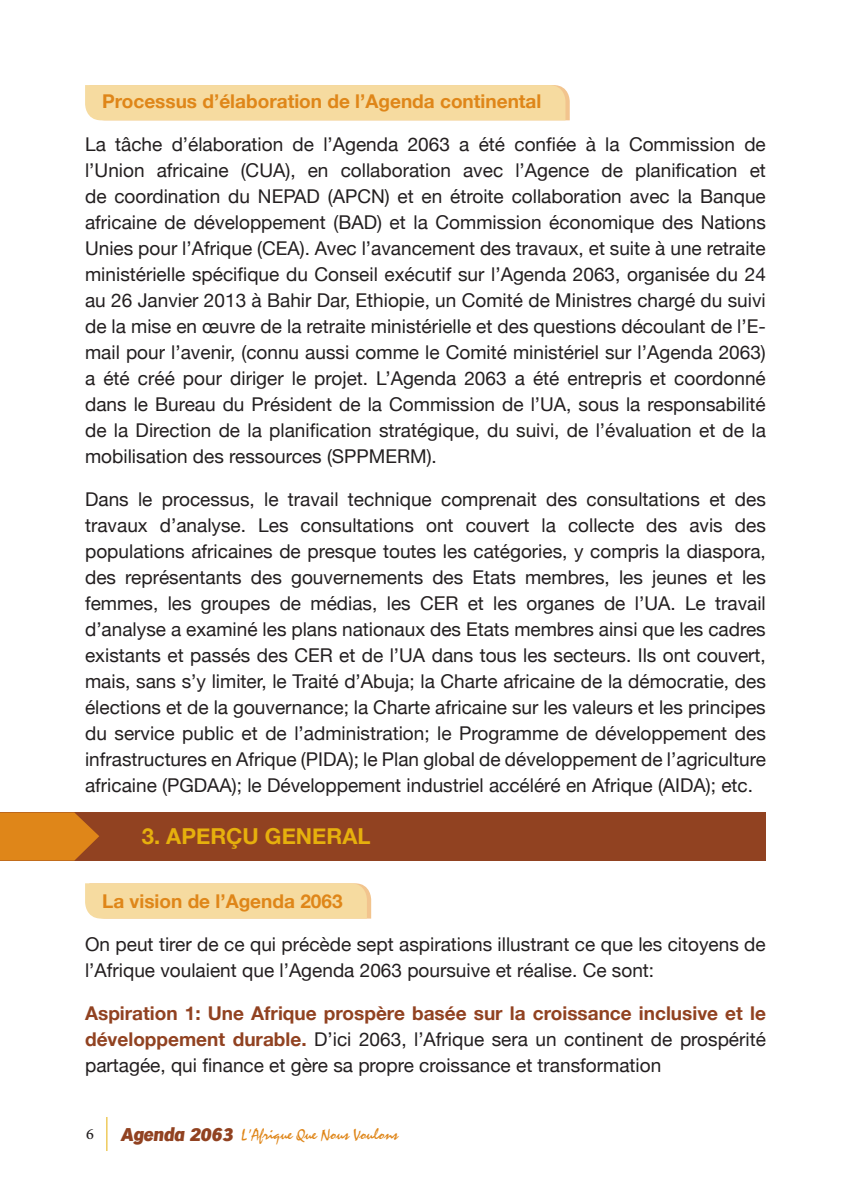
<style>
.page{position:relative;width:851px;height:1191px;background:#fff}
.page>*{position:absolute;margin:0;border:0;box-sizing:border-box;transform-origin:0 0}
.t1{font:700 22px "Helvetica Neue";color:#e6b00d}
.t2{font:19px/26px "Helvetica Neue";color:#231f20;text-align:justify}
.t3{font:700 19px "Helvetica Neue";color:#df8619}
.t4{font:16px "Staccato 222 BT";color:#df8619}
.s1{font-weight:700;color:#914221}
.s2{font-family:"Adobe Arabic";font-size:22px;color:#231f20}
.s3{font-family:"Hamburg";font-weight:800;font-style:italic;font-size:18px;color:#914221}
</style>
<div class="page">
<hr style="left:106px;top:1117px;width:1px;height:34px;background:#e6b00d">
<div style="left:85px;top:883px;width:286px;height:35px;background:#f6dba0"></div>
<div style="left:85px;top:85px;width:484px;height:35px;background:#f6dba0"></div>
<div style="left:0;top:812px;width:765px;height:48px;background:#914221"></div>
<svg style="left:0;top:812px;width:99px;height:48px;background:#d47d1a"></svg>
<p class="t3" style="left:102px;top:89px;width:441px">Processus d’élaboration de l’Agenda continental</p>
<p class="t2" style="left:85px;top:131px;width:682px">La tâche d’élaboration de l’Agenda 2063 a été confiée à la Commission de l’Union africaine (CUA), en collaboration avec l’Agence de planification et de coordination du NEPAD (APCN) et en étroite collaboration avec la Banque africaine de développement (BAD) et la Commission économique des Nations Unies pour l’Afrique (CEA). Avec l’avancement des travaux, et suite à une retraite ministérielle spécifique du Conseil exécutif sur l’Agenda 2063, organisée du 24 au 26 Janvier 2013 à Bahir Dar, Ethiopie, un Comité de Ministres chargé du suivi de la mise en œuvre de la retraite ministérielle et des questions découlant de l’E&shy;mail pour l’avenir, (connu aussi comme le Comité ministériel sur l’Agenda 2063) a été créé pour diriger le projet. L’Agenda 2063 a été entrepris et coordonné dans le Bureau du Président de la Commission de l’UA, sous la responsabilité de la Direction de la planification stratégique, du suivi, de l’évaluation et de la mobilisation des ressources (SPPMERM).</p>
<p class="t2" style="left:85px;top:486px;width:682px">Dans le processus, le travail technique comprenait des consultations et des travaux d’analyse. Les consultations ont couvert la collecte des avis des populations africaines de presque toutes les catégories, y compris la diaspora, des représentants des gouvernements des Etats membres, les jeunes et les femmes, les groupes de médias, les CER et les organes de l’UA. Le travail d’analyse a examiné les plans nationaux des Etats membres ainsi que les cadres existants et passés des CER et de l’UA dans tous les secteurs. Ils ont couvert, mais, sans s’y limiter, le Traité d’Abuja; la Charte africaine de la démocratie, des élections et de la gouvernance; la Charte africaine sur les valeurs et les principes du service public et de l’administration; le Programme de développement des infrastructures en Afrique (PIDA); le Plan global de développement de l’agriculture africaine (PGDAA); le Développement industriel accéléré en Afrique (AIDA); etc.</p>
<p class="t1" style="left:142px;top:822px;width:230px">3. APERÇU GENERAL</p>
<p class="t3" style="left:102px;top:889px;width:242px">La vision de l’Agenda 2063</p>
<p class="t2" style="left:85px;top:930px;width:682px">On peut tirer de ce qui précède sept aspirations illustrant ce que les citoyens de l’Afrique voulaient que l’Agenda 2063 poursuive et réalise. Ce sont:</p>
<p class="t2" style="left:85px;top:999px;width:682px"><span class="s1">Aspiration 1: Une Afrique prospère basée sur la croissance inclusive et le développement durable.</span> D’ici 2063, l’Afrique sera un continent de prospérité partagée, qui finance et gère sa propre croissance et transformation</p>
<p class="t4" style="left:86px;top:1125px;width:314px"><span class="s2">6</span> <span class="s3">Agenda 2063</span> L’Afrique Que Nous Voulons</p>
</div>
